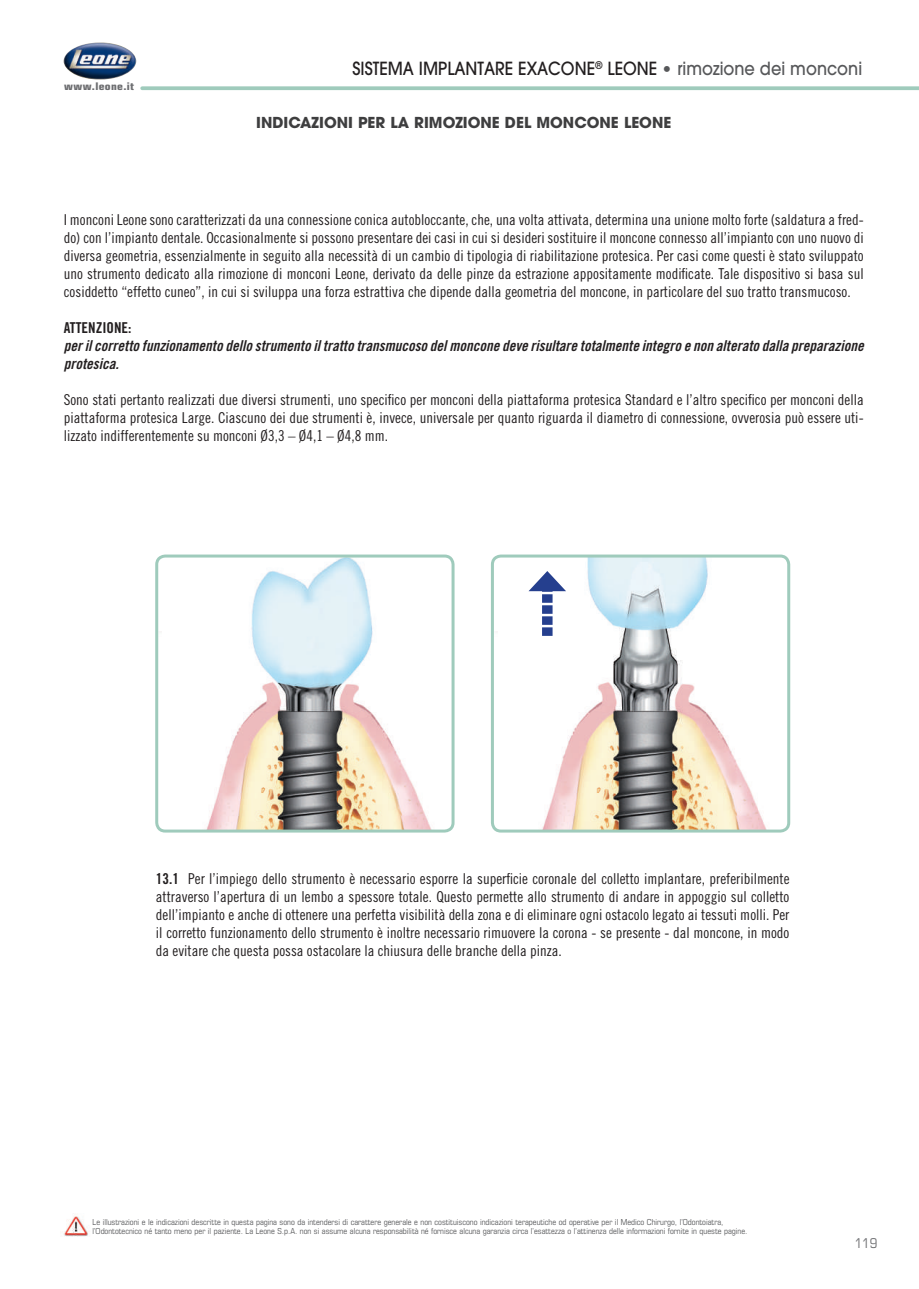
<style>
.page{position:relative;width:919px;height:1289px;background:#fff}
.page>*{position:absolute;margin:0;border:0;box-sizing:border-box;transform-origin:0 0}
.t1{font:500 18px "Avant Garde";color:#231f20;scale:.9 1}
.t2{font:15px/18px "Trade Gothic Cond Eighteen";color:#231f20;text-align:justify}
.t3{font:15px/18px "Trade Gothic Bold Cond Twenty Obl";color:#231f20}
.t4{font:700 15px "Avant Garde";color:#3e3e3f}
.t5{font:15px "Trade Gothic Bold Cond Twenty";color:#231f20}
.t6{font:condensed 13.5px "Eurostile";color:#6c6d70}
.t7{font:700 condensed 10.5px "Eurostile";letter-spacing:.025em;color:#6c6d70;scale:1.2 1}
.t8{font:condensed 8.25px/9px "Eurostile";color:#57585a}
.s1{font-family:"Gill Sans";font-weight:700;color:#57585a}
.s2{color:#57585a}
.s3{font-family:"Trade Gothic Bold Cond Twenty"}
</style>
<div class="page">
<img style="left:64px;top:1216px;width:25px;height:21px">
<img style="left:64px;top:42px;width:72px;height:37px">
<svg style="left:142px;top:86px;width:776px;height:4px;background:#a7cfc1"></svg>
<img style="left:492px;top:558px;width:295px;height:273px">
<div style="left:491px;top:554px;width:299px;height:278px;border:3px solid #9fcbbc;border-radius:9px"></div>
<svg style="left:528px;top:571px;width:38px;height:65px"></svg>
<img style="left:158px;top:558px;width:295px;height:273px">
<div style="left:155px;top:554px;width:299px;height:278px;border:3px solid #9fcbbc;border-radius:9px"></div>
<p class="t7" style="left:64px;top:80px;width:60px">www.leone.it</p>
<p class="t1" style="left:352px;top:57px;width:568px">SISTEMA IMPLANTARE EXACONE<sup>®</sup> LEONE <span class="s1">•</span> <span class="s2">rimozione dei monconi</span></p>
<p class="t4" style="left:256px;top:113px;width:416px">INDICAZIONI PER LA RIMOZIONE DEL MONCONE LEONE</p>
<p class="t2" style="left:64px;top:210px;width:801px">I monconi Leone sono caratterizzati da una connessione conica autobloccante, che, una volta attivata, determina una unione molto forte (saldatura a fred&shy;do) con l’impianto dentale. Occasionalmente si possono presentare dei casi in cui si desideri sostituire il moncone connesso all’impianto con uno nuovo di diversa geometria, essenzialmente in seguito alla necessità di un cambio di tipologia di riabilitazione protesica. Per casi come questi è stato sviluppato uno strumento dedicato alla rimozione di monconi Leone, derivato da delle pinze da estrazione appositamente modificate. Tale dispositivo si basa sul cosiddetto “effetto cuneo”, in cui si sviluppa una forza estrattiva che dipende dalla geometria del moncone, in particolare del suo tratto transmucoso.</p>
<p class="t5" style="left:64px;top:318px;width:69px">ATTENZIONE:</p>
<p class="t3" style="left:64px;top:336px;width:801px">per il corretto funzionamento dello strumento il tratto transmucoso del moncone deve risultare totalmente integro e non alterato dalla preparazione protesica.</p>
<p class="t2" style="left:64px;top:390px;width:801px">Sono stati pertanto realizzati due diversi strumenti, uno specifico per monconi della piattaforma protesica Standard e l’altro specifico per monconi della piattaforma protesica Large. Ciascuno dei due strumenti è, invece, universale per quanto riguarda il diametro di connessione, ovverosia può essere uti&shy;lizzato indifferentemente su monconi Ø3,3 – Ø4,1 – Ø4,8 mm.</p>
<p class="t2" style="left:156px;top:869px;width:635px"><span class="s3">13.1</span> Per l’impiego dello strumento è necessario esporre la superficie coronale del colletto implantare, preferibilmente attraverso l’apertura di un lembo a spessore totale. Questo permette allo strumento di andare in appoggio sul colletto dell’impianto e anche di ottenere una perfetta visibilità della zona e di eliminare ogni ostacolo legato ai tessuti molli. Per il corretto funzionamento dello strumento è inoltre necessario rimuovere la corona - se presente - dal moncone, in modo da evitare che questa possa ostacolare la chiusura delle branche della pinza.</p>
<p class="t8" style="left:92px;top:1217px;width:656px">Le illustrazioni e le indicazioni descritte in questa pagina sono da intendersi di carattere generale e non costituiscono indicazioni terapeutiche od operative per il Medico Chirurgo, l’Odontoiatra, l’Odontotecnico né tanto meno per il paziente. La Leone S.p.A. non si assume alcuna responsabilità né fornisce alcuna garanzia circa l’esattezza o l’attinenza delle informazioni fornite in queste pagine.</p>
<p class="t6" style="left:854px;top:1234px;width:24px">119</p>
</div>
